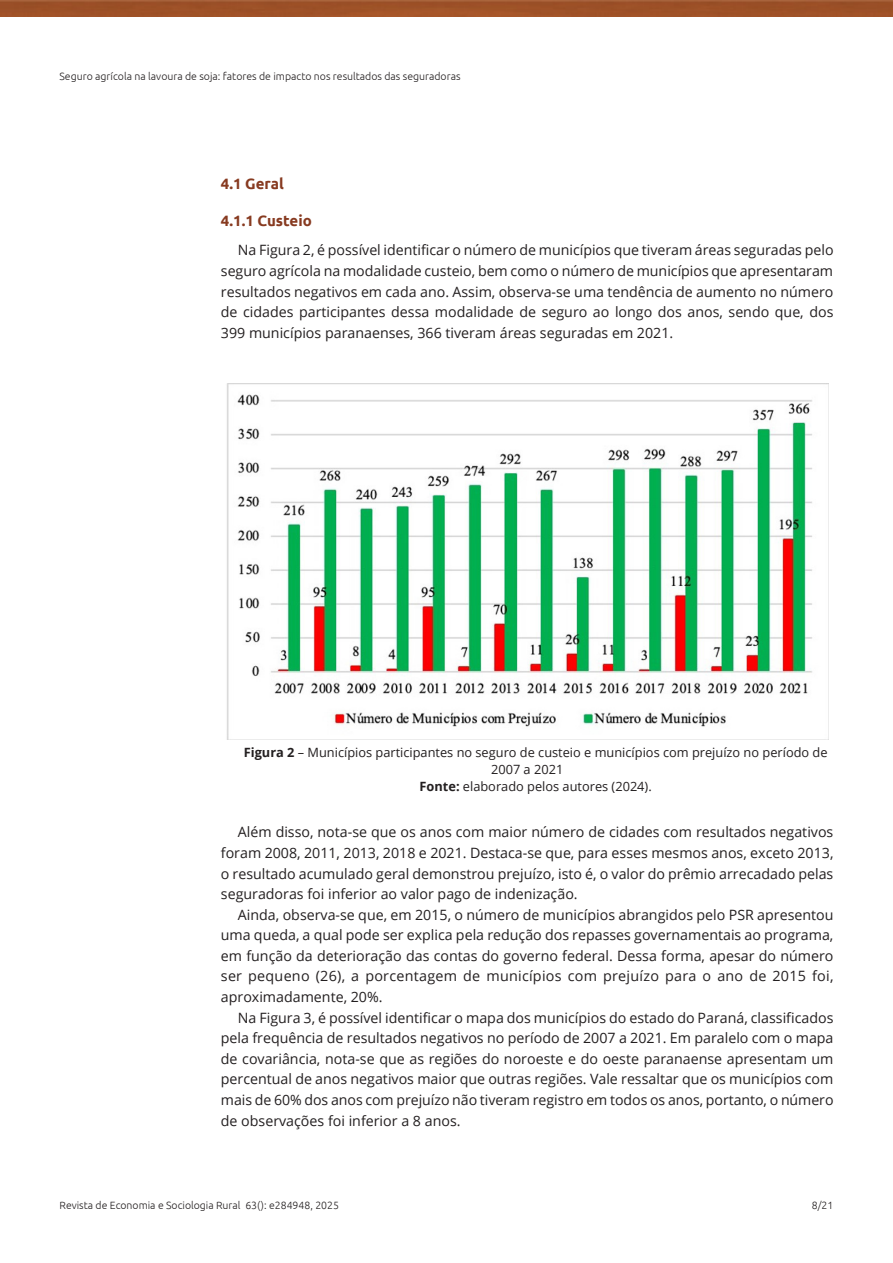
<style>
.page{position:relative;width:893px;height:1263px;background:#fff}
.page>*{position:absolute;margin:0;border:0;box-sizing:border-box;transform-origin:0 0}
.Heading3Alt{font:700 15px "Ubuntu";color:#873a20}
.Heading2{font:700 15px "Ubuntu";color:#873a20}
.Paragraph{font:14.25px/20.5px "Open Sans";color:#231f20;text-align:justify}
.FigureCaption{font:12.75px/17.1px "Open Sans";color:#231f20}
.t1{font:300 10.5px "Ubuntu";color:#231f20}
.s1{font-weight:700}
</style>
<div class="page">
<img style="left:0;top:0;width:893px;height:17px">
<img style="left:227px;top:384px;width:602px;height:356px">
<p class="t1" style="left:60px;top:70px;width:403px">Seguro agrícola na lavoura de soja: fatores de impacto nos resultados das seguradoras</p>
<p class="Heading2" style="left:221px;top:175px;width:64px">4.1 Geral</p>
<p class="Heading3Alt" style="left:221px;top:212px;width:92px">4.1.1 Custeio</p>
<p class="Paragraph" style="left:221px;top:240px;width:614px;text-indent:17px">Na Figura 2, é possível identificar o número de municípios que tiveram áreas seguradas pelo seguro agrícola na modalidade custeio, bem como o número de municípios que apresentaram resultados negativos em cada ano. Assim, observa-se uma tendência de aumento no número de cidades participantes dessa modalidade de seguro ao longo dos anos, sendo que, dos 399 municípios paranaenses, 366 tiveram áreas seguradas em 2021.</p>
<p class="FigureCaption" style="left:491px;top:743px;width:338px;text-indent:-247px"><span class="s1">Figura 2</span> – Municípios participantes no seguro de custeio e municípios com prejuízo no período de<br>2007 a 2021</p>
<p class="FigureCaption" style="left:420px;top:778px;width:234px"><span class="s1">Fonte:</span> elaborado pelos autores (2024).</p>
<p class="Paragraph" style="left:221px;top:821px;width:614px;text-indent:17px">Além disso, nota-se que os anos com maior número de cidades com resultados negativos foram 2008, 2011, 2013, 2018 e 2021. Destaca-se que, para esses mesmos anos, exceto 2013, o resultado acumulado geral demonstrou prejuízo, isto é, o valor do prêmio arrecadado pelas seguradoras foi inferior ao valor pago de indenização.</p>
<p class="Paragraph" style="left:221px;top:904px;width:614px;text-indent:17px">Ainda, observa-se que, em 2015, o número de municípios abrangidos pelo PSR apresentou uma queda, a qual pode ser explica pela redução dos repasses governamentais ao programa, em função da deterioração das contas do governo federal. Dessa forma, apesar do número ser pequeno (26), a porcentagem de municípios com prejuízo para o ano de 2015 foi, aproximadamente, 20%.</p>
<p class="Paragraph" style="left:221px;top:1007px;width:614px;text-indent:17px">Na Figura 3, é possível identificar o mapa dos municípios do estado do Paraná, classificados pela frequência de resultados negativos no período de 2007 a 2021. Em paralelo com o mapa de covariância, nota-se que as regiões do noroeste e do oeste paranaense apresentam um percentual de anos negativos maior que outras regiões. Vale ressaltar que os municípios com mais de 60% dos anos com prejuízo não tiveram registro em todos os anos, portanto, o número de observações foi inferior a 8 anos.</p>
<p class="t1" style="left:60px;top:1198px;width:281px">Revista de Economia e Sociologia Rural 63(): e284948, 2025</p>
<p class="t1" style="left:812px;top:1198px;width:23px">8/21</p>
</div>
